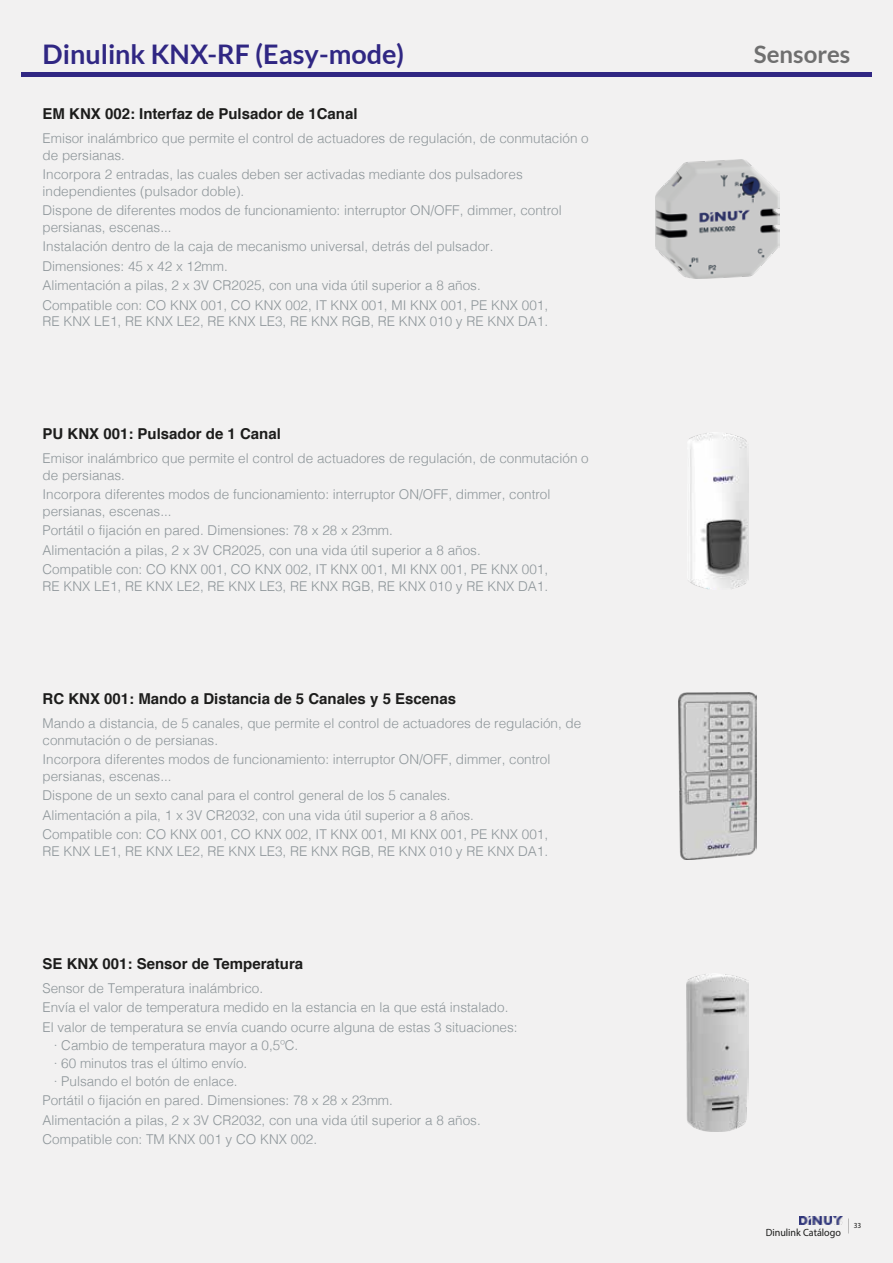
<style>
.page{position:relative;width:893px;height:1263px;background:#f2f1f1}
.page>*{position:absolute;margin:0;border:0;box-sizing:border-box;transform-origin:0 0}
.t1{font:700 27px "Lato";color:#302783}
.t2{font:700 24px "Lato";color:#6f6f6f}
.t3{font:700 15px "Helvetica";color:#1c1c1b}
.t4{font:300 13.5px/19.5px "Helvetica";color:#8d9599}
.t5{font:10.5px "Myriad Pro";color:#1c1c1b;scale:.96 1}
.t6{font:7.65px "Myriad Pro";color:#1c1c1b;scale:.96 1}
</style>
<div class="page">
<div style="left:21px;top:72px;width:851px;height:5px;background:#302783"></div>
<img style="left:799px;top:1216px;width:43px;height:8px">
<img style="left:656px;top:159px;width:124px;height:119px">
<img style="left:688px;top:433px;width:60px;height:156px">
<img style="left:679px;top:692px;width:77px;height:167px">
<img style="left:686px;top:974px;width:63px;height:157px">
<h1 class="t1" style="left:43px;top:38px;width:363px">Dinulink KNX-RF (Easy-mode)</h1>
<h2 class="t2" style="left:754px;top:41px;width:98px">Sensores</h2>
<p class="t3" style="left:43px;top:102px;width:317px">EM KNX 002: Interfaz de Pulsador de 1Canal</p>
<p class="t4" style="left:43px;top:129px;width:548px;line-height:16.5px">Emisor inalámbrico que permite el control de actuadores de regulación, de conmutación o de persianas.</p>
<p class="t4" style="left:43px;top:165px;width:482px;line-height:16.5px">Incorpora 2 entradas, las cuales deben ser activadas mediante dos pulsadores independientes (pulsador doble).</p>
<p class="t4" style="left:43px;top:201px;width:521px;line-height:16.5px">Dispone de diferentes modos de funcionamiento: interruptor ON/OFF, dimmer, control persianas, escenas...</p>
<p class="t4" style="left:43px;top:236px;width:507px">Instalación dentro de la caja de mecanismo universal, detrás del pulsador.<br>Dimensiones: 45 x 42 x 12mm.<br>Alimentación a pilas, 2 x 3V CR2025, con una vida útil superior a 8 años.<br>Compatible con: CO KNX 001, CO KNX 002, IT KNX 001, MI KNX 001, PE KNX 001,</p>
<p class="t4" style="left:43px;top:311px;width:507px">RE KNX LE1, RE KNX LE2, RE KNX LE3, RE KNX RGB, RE KNX 010 y RE KNX DA1.</p>
<p class="t3" style="left:43px;top:422px;width:240px">PU KNX 001: Pulsador de 1 Canal</p>
<p class="t4" style="left:43px;top:449px;width:548px;line-height:16.5px">Emisor inalámbrico que permite el control de actuadores de regulación, de conmutación o de persianas.</p>
<p class="t4" style="left:43px;top:485px;width:509px;line-height:16.5px">Incorpora diferentes modos de funcionamiento: interruptor ON/OFF, dimmer, control persianas, escenas...</p>
<p class="t4" style="left:43px;top:520px;width:507px">Portátil o fijación en pared. Dimensiones: 78 x 28 x 23mm.<br>Alimentación a pilas, 2 x 3V CR2025, con una vida útil superior a 8 años.<br>Compatible con: CO KNX 001, CO KNX 002, IT KNX 001, MI KNX 001, PE KNX 001,</p>
<p class="t4" style="left:43px;top:575px;width:507px">RE KNX LE1, RE KNX LE2, RE KNX LE3, RE KNX RGB, RE KNX 010 y RE KNX DA1.</p>
<p class="t3" style="left:43px;top:687px;width:415px">RC KNX 001: Mando a Distancia de 5 Canales y 5 Escenas</p>
<p class="t4" style="left:43px;top:714px;width:540px;line-height:16.5px">Mando a distancia, de 5 canales, que permite el control de actuadores de regulación, de conmutación o de persianas.</p>
<p class="t4" style="left:43px;top:750px;width:509px;line-height:16.5px">Incorpora diferentes modos de funcionamiento: interruptor ON/OFF, dimmer, control persianas, escenas...</p>
<p class="t4" style="left:43px;top:785px;width:507px">Dispone de un sexto canal para el control general de los 5 canales.<br>Alimentación a pila, 1 x 3V CR2032, con una vida útil superior a 8 años.<br>Compatible con: CO KNX 001, CO KNX 002, IT KNX 001, MI KNX 001, PE KNX 001,</p>
<p class="t4" style="left:43px;top:840px;width:507px">RE KNX LE1, RE KNX LE2, RE KNX LE3, RE KNX RGB, RE KNX 010 y RE KNX DA1.</p>
<p class="t3" style="left:43px;top:951px;width:262px">SE KNX 001: Sensor de Temperatura</p>
<p class="t4" style="left:43px;top:977px;width:476px">Sensor de Temperatura inalámbrico.<br>Envía el valor de temperatura medido en la estancia en la que está instalado.<br>El valor de temperatura se envía cuando ocurre alguna de estas 3 situaciones:</p>
<p class="t4" style="left:54px;top:1035px;width:246px;line-height:18px">· Cambio de temperatura mayor a 0,5ºC. · 60 minutos tras el último envío.<br>· Pulsando el botón de enlace.</p>
<p class="t4" style="left:43px;top:1090px;width:440px">Portátil o fijación en pared. Dimensiones: 78 x 28 x 23mm.<br>Alimentación a pilas, 2 x 3V CR2032, con una vida útil superior a 8 años.<br>Compatible con: TM KNX 001 y CO KNX 002.</p>
<p class="t5" style="left:766px;top:1226px;width:80px">Dinulink Catálogo</p>
<p class="t6" style="left:854px;top:1221px;width:9px">33</p>
</div>
